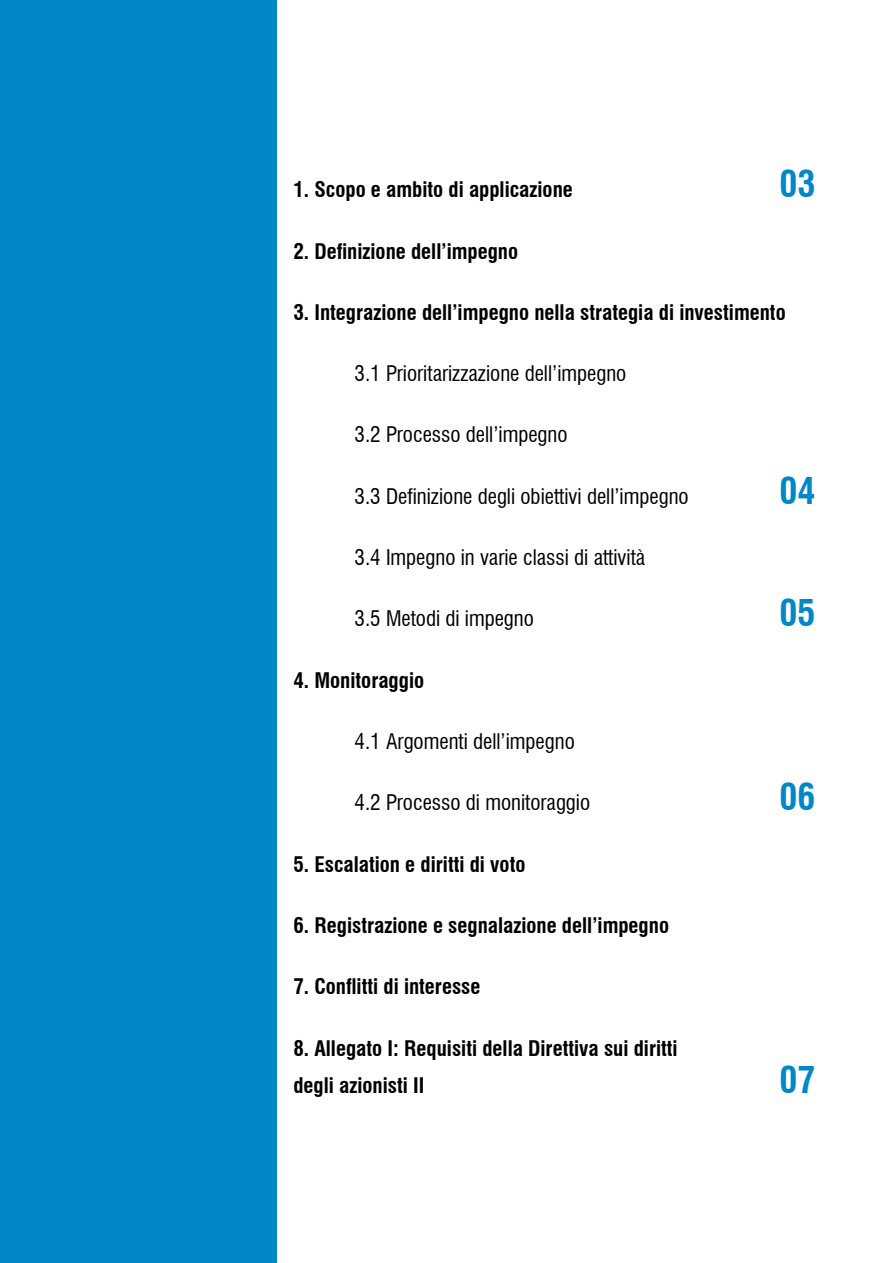
<style>
.page{position:relative;width:893px;height:1263px;background:#fff}
.page>*{position:absolute;margin:0;border:0;box-sizing:border-box;transform-origin:0 0}
.t1{font:700 condensed 36px "Swiss 721 BT";color:#0087c7}
.t2{font:700 condensed 21px/37.5px "Swiss 721 BT";color:#000}
.t3{font:condensed 21px "Swiss 721 BT";color:#000}
</style>
<div class="page">
<div style="left:0;top:0;width:276px;height:1263px;background:#0087c7"></div>
<p class="t2" style="left:293px;top:171px;width:281px">1. Scopo e ambito di applicazione</p>
<p class="t1" style="left:779px;top:162px;width:37px">03</p>
<p class="t2" style="left:293px;top:232px;width:226px">2. Definizione dell’impegno</p>
<p class="t2" style="left:293px;top:293px;width:494px">3. Integrazione dell’impegno nella strategia di investimento</p>
<p class="t3" style="left:355px;top:361px;width:273px">3.1 Prioritarizzazione dell’impegno</p>
<p class="t3" style="left:355px;top:422px;width:215px">3.2 Processo dell’impegno</p>
<p class="t3" style="left:355px;top:483px;width:336px">3.3 Definizione degli obiettivi dell’impegno</p>
<p class="t1" style="left:779px;top:469px;width:37px">04</p>
<p class="t3" style="left:355px;top:545px;width:292px">3.4 Impegno in varie classi di attività</p>
<p class="t3" style="left:355px;top:606px;width:181px">3.5 Metodi di impegno</p>
<p class="t1" style="left:779px;top:592px;width:37px">05</p>
<p class="t2" style="left:293px;top:661px;width:132px">4. Monitoraggio</p>
<p class="t3" style="left:355px;top:729px;width:222px">4.1 Argomenti dell’impegno</p>
<p class="t3" style="left:355px;top:790px;width:237px">4.2 Processo di monitoraggio</p>
<p class="t1" style="left:779px;top:776px;width:37px">06</p>
<p class="t2" style="left:293px;top:845px;width:234px">5. Escalation e diritti di voto</p>
<p class="t2" style="left:293px;top:907px;width:377px">6. Registrazione e segnalazione dell’impegno</p>
<p class="t2" style="left:293px;top:968px;width:189px">7. Conflitti di interesse</p>
<p class="t2" style="left:293px;top:1029px;width:386px">8. Allegato I: Requisiti della Direttiva sui diritti degli azionisti II</p>
<p class="t1" style="left:779px;top:1058px;width:37px">07</p>
</div>
